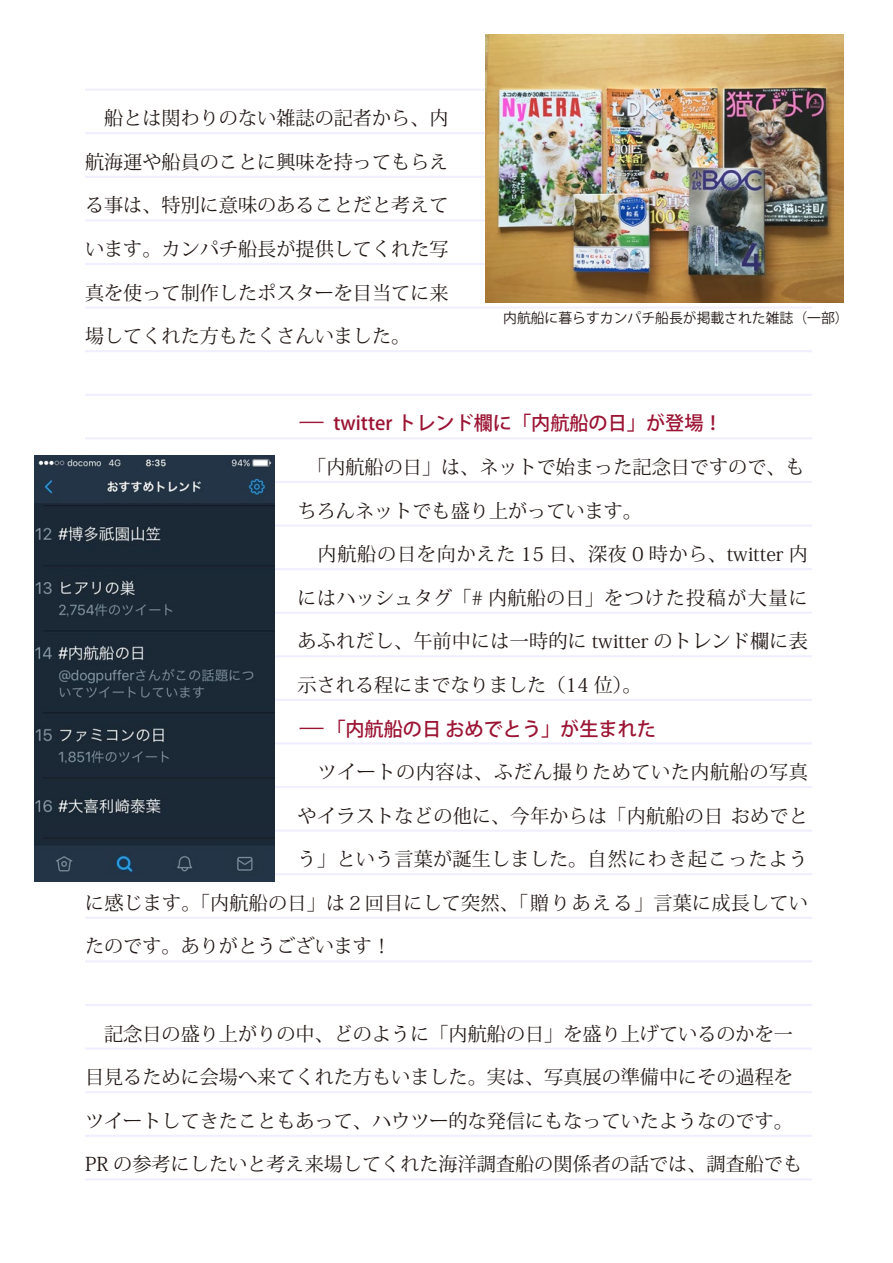
<style>
.page{position:relative;width:893px;height:1263px;background:#fff}
.page>*{position:absolute;margin:0;border:0;box-sizing:border-box;transform-origin:0 0}
.t1{font:19.2px "Koz Min Pro";color:#221815}
.t2{font:500 19.2px "Koz Go Pro";color:#9b1433}
.t3{font:19.2px "Koz Min Pro";letter-spacing:.04em;color:#221815}
.t4{font:19.2px "Koz Min Pro";letter-spacing:.03em;color:#221815}
.t5{font:13.8px "Koz Go Pro";color:#221815}
.s1{font-weight:400}
</style>
<div class="page">
<hr style="left:85px;top:89px;width:727px;height:2px;background:#f0efff">
<hr style="left:85px;top:132px;width:727px;height:2px;background:#f0efff">
<hr style="left:85px;top:176px;width:727px;height:2px;background:#f0efff">
<hr style="left:85px;top:219px;width:727px;height:2px;background:#f0efff">
<hr style="left:85px;top:263px;width:727px;height:2px;background:#f0efff">
<hr style="left:85px;top:306px;width:727px;height:3px;background:#f0efff">
<hr style="left:85px;top:350px;width:727px;height:2px;background:#f0efff">
<hr style="left:85px;top:394px;width:727px;height:2px;background:#f0efff">
<hr style="left:85px;top:437px;width:727px;height:2px;background:#f0efff">
<hr style="left:85px;top:481px;width:727px;height:2px;background:#f0efff">
<hr style="left:85px;top:524px;width:727px;height:3px;background:#f0efff">
<hr style="left:85px;top:568px;width:727px;height:2px;background:#f0efff">
<hr style="left:85px;top:612px;width:727px;height:2px;background:#f0efff">
<hr style="left:85px;top:655px;width:727px;height:2px;background:#f0efff">
<hr style="left:85px;top:699px;width:727px;height:2px;background:#f0efff">
<hr style="left:85px;top:742px;width:727px;height:2px;background:#f0efff">
<hr style="left:85px;top:786px;width:727px;height:2px;background:#f0efff">
<hr style="left:85px;top:829px;width:727px;height:3px;background:#f0efff">
<hr style="left:85px;top:873px;width:727px;height:2px;background:#f0efff">
<hr style="left:85px;top:917px;width:727px;height:2px;background:#f0efff">
<hr style="left:85px;top:960px;width:727px;height:2px;background:#f0efff">
<hr style="left:85px;top:1004px;width:727px;height:2px;background:#f0efff">
<hr style="left:85px;top:1047px;width:727px;height:3px;background:#f0efff">
<hr style="left:85px;top:1091px;width:727px;height:2px;background:#f0efff">
<hr style="left:85px;top:1135px;width:727px;height:2px;background:#f0efff">
<hr style="left:85px;top:1178px;width:727px;height:2px;background:#f0efff">
<img style="left:486px;top:34px;width:358px;height:268px">
<img style="left:34px;top:456px;width:240px;height:426px">
<p class="t1" style="left:85px;top:105px;width:365px">　船とは関わりのない雑誌の記者から、内</p>
<p class="t1" style="left:85px;top:148px;width:365px">航海運や船員のことに興味を持ってもらえ</p>
<p class="t1" style="left:85px;top:192px;width:365px">る事は、特別に意味のあることだと考えて</p>
<p class="t1" style="left:85px;top:235px;width:365px">います。カンパチ船長が提供してくれた写</p>
<p class="t1" style="left:85px;top:279px;width:365px">真を使って制作したポスターを目当てに来</p>
<p class="t1" style="left:85px;top:323px;width:327px">場してくれた方もたくさんいました。</p>
<p class="t5" style="left:503px;top:309px;width:347px">内航船に暮らすカンパチ船長が掲載された雑誌（一部(</p>
<p class="t2" style="left:298px;top:411px;width:426px"><span class="s1">ー</span> twitter トレンド欄に「内航船の日」が登場!</p>
<p class="t1" style="left:298px;top:453px;width:509px">　「内航船の日」は、ネットで始まった記念日ですので、も</p>
<p class="t1" style="left:298px;top:497px;width:346px">ちろんネットでも盛り上がっています。</p>
<p class="t3" style="left:298px;top:540px;width:512px">　内航船の日を向かえた 15 日、深夜 0 時から、twitter 内</p>
<p class="t1" style="left:298px;top:584px;width:512px">にはハッシュタグ「# 内航船の日」をつけた投稿が大量に</p>
<p class="t1" style="left:298px;top:628px;width:512px">あふれだし、午前中には一時的に twitter のトレンド欄に表</p>
<p class="t1" style="left:298px;top:671px;width:345px">示される程にまでなりました（14 位。(</p>
<p class="t2" style="left:298px;top:716px;width:360px"><span class="s1">ー</span>「内航船の日おめでとう」が生まれた</p>
<p class="t4" style="left:298px;top:758px;width:512px">　ツイートの内容は、ふだん撮りためていた内航船の写真</p>
<p class="t1" style="left:298px;top:802px;width:512px">やイラストなどの他に、今年からは「内航船の日おめでと</p>
<p class="t1" style="left:298px;top:846px;width:512px">う」という言葉が誕生しました。自然にわき起こったよう</p>
<p class="t1" style="left:85px;top:889px;width:724px">に感じます。「内航船の日」は２回目にして突然、「贈りあえる」言葉に成長してい</p>
<p class="t1" style="left:85px;top:933px;width:308px">たのです。ありがとうございます!</p>
<p class="t1" style="left:85px;top:1020px;width:709px">　記念日の盛り上がりの中、どのように「内航船の日」を盛り上げているのかを一</p>
<p class="t1" style="left:85px;top:1063px;width:709px">目見るために会場へ来てくれた方もいました。実は、写真展の準備中にその過程を</p>
<p class="t1" style="left:85px;top:1107px;width:709px">ツイートしてきたこともあって、ハウツー的な発信にもなっていたようなのです。</p>
<p class="t1" style="left:85px;top:1151px;width:719px">PR の参考にしたいと考え来場してくれた海洋調査船の関係者の話では、調査船でも</p>
</div>
